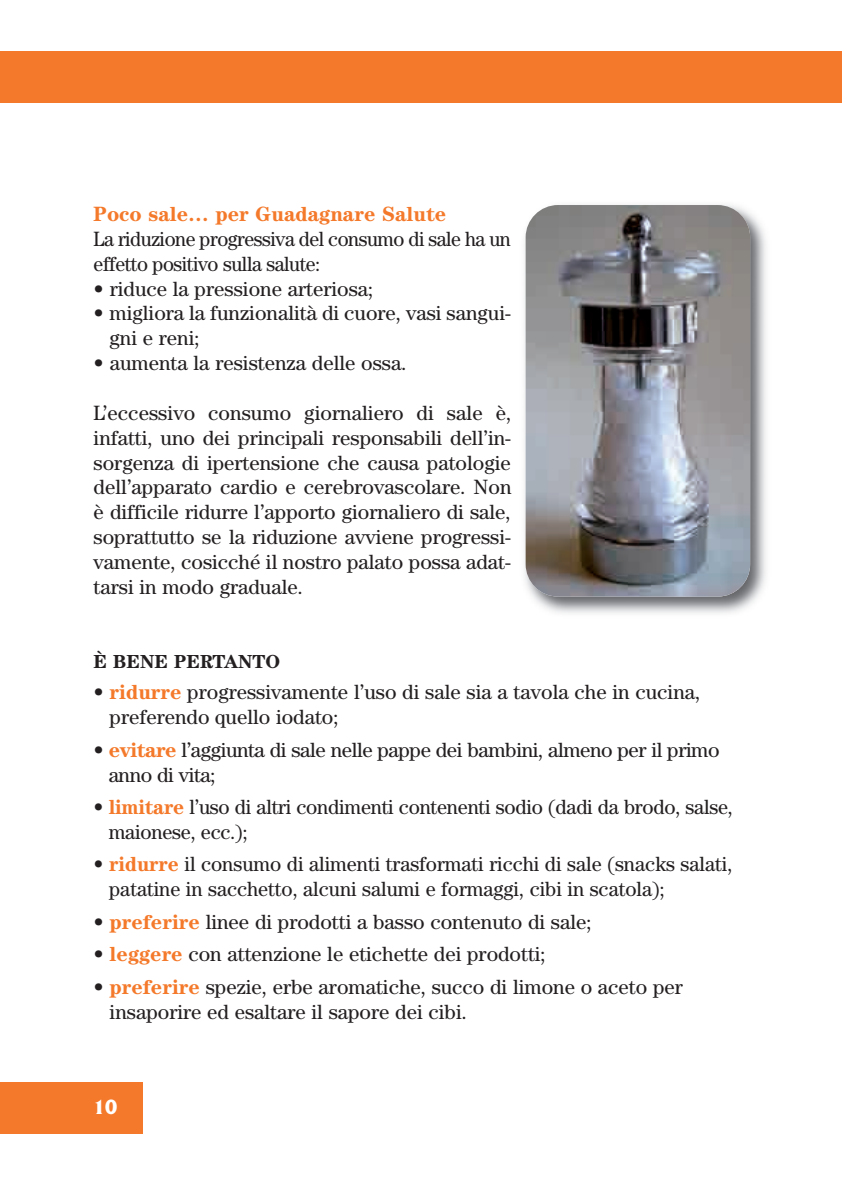
<style>
.page{position:relative;width:842px;height:1191px;background:#fff}
.page>*{position:absolute;margin:0;border:0;box-sizing:border-box;transform-origin:0 0}
.t1{font:700 21.6px "Friz Quadrata";color:#fff}
.t2{font:20.8px/24.8px "Century";color:#231f20}
.t3{font:20.8px/24.8px "Century";letter-spacing:-.02em;color:#231f20}
.t4{font:20.8px/24.8px "Century";letter-spacing:-.02em;color:#231f20;scale:.95 1}
.t5{font:700 20.8px "Century";color:#f4792a}
.t6{font:700 18.8px "Century";color:#231f20}
.s1{font-weight:700;color:#f4792a}
</style>
<div class="page">
<div style="left:0;top:52px;width:842px;height:51px;background:#f4792a"></div>
<div style="left:0;top:1083px;width:143px;height:51px;background:#f4792a"></div>
<img style="left:524px;top:204px;width:242px;height:410px">
<img style="left:526px;top:205px;width:224px;height:391px">
<p class="t5" style="left:94px;top:207px;width:354px">Poco sale… per Guadagnare Salute</p>
<p class="t4" style="left:94px;top:228px;width:441px">La riduzione progressiva del consumo di sale ha un effetto positivo sulla salute:</p>
<p class="t2" style="left:94px;top:278px;width:281px">• riduce la pressione arteriosa;</p>
<p class="t2" style="left:110px;top:303px;width:403px;text-indent:-16px">• migliora la funzionalità di cuore, vasi sangui&shy;gni e reni;</p>
<p class="t2" style="left:94px;top:352px;width:314px">• aumenta la resistenza delle ossa.</p>
<p class="t2" style="left:94px;top:402px;width:419px;text-align:justify">L’eccessivo consumo giornaliero di sale è, infatti, uno dei principali responsabili dell’in&shy;sorgenza di ipertensione che causa patologie dell’apparato cardio e cerebrovascolare. Non è difficile ridurre l’apporto giornaliero di sale, soprattutto se la riduzione avviene progressi&shy;vamente, cosicché il nostro palato possa adat&shy;tarsi in modo graduale.</p>
<p class="t6" style="left:94px;top:655px;width:188px">È BENE PERTANTO</p>
<p class="t2" style="left:110px;top:681px;width:592px;text-indent:-16px">• <span class="s1">ridurre</span> progressivamente l’uso di sale sia a tavola che in cucina, preferendo quello iodato;</p>
<p class="t3" style="left:109px;top:739px;width:612px;text-indent:-15px">• <span class="s1">evitare</span> l’aggiunta di sale nelle pappe dei bambini, almeno per il primo anno di vita;</p>
<p class="t2" style="left:109px;top:796px;width:626px;text-indent:-15px">• <span class="s1">limitare</span> l’uso di altri condimenti contenenti sodio (dadi da brodo, salse, maionese, ecc.);</p>
<p class="t2" style="left:109px;top:853px;width:625px;text-indent:-16px">• <span class="s1">ridurre</span> il consumo di alimenti trasformati ricchi di sale (snacks salati, patatine in sacchetto, alcuni salumi e formaggi, cibi in scatola);</p>
<p class="t2" style="left:94px;top:911px;width:499px">• <span class="s1">preferire</span> linee di prodotti a basso contenuto di sale;</p>
<p class="t2" style="left:94px;top:943px;width:454px">• <span class="s1">leggere</span> con attenzione le etichette dei prodotti;</p>
<p class="t2" style="left:110px;top:976px;width:575px;text-indent:-16px">• <span class="s1">preferire</span> spezie, erbe aromatiche, succo di limone o aceto per insaporire ed esaltare il sapore dei cibi.</p>
<p class="t1" style="left:93px;top:1099px;width:26px">10</p>
</div>
